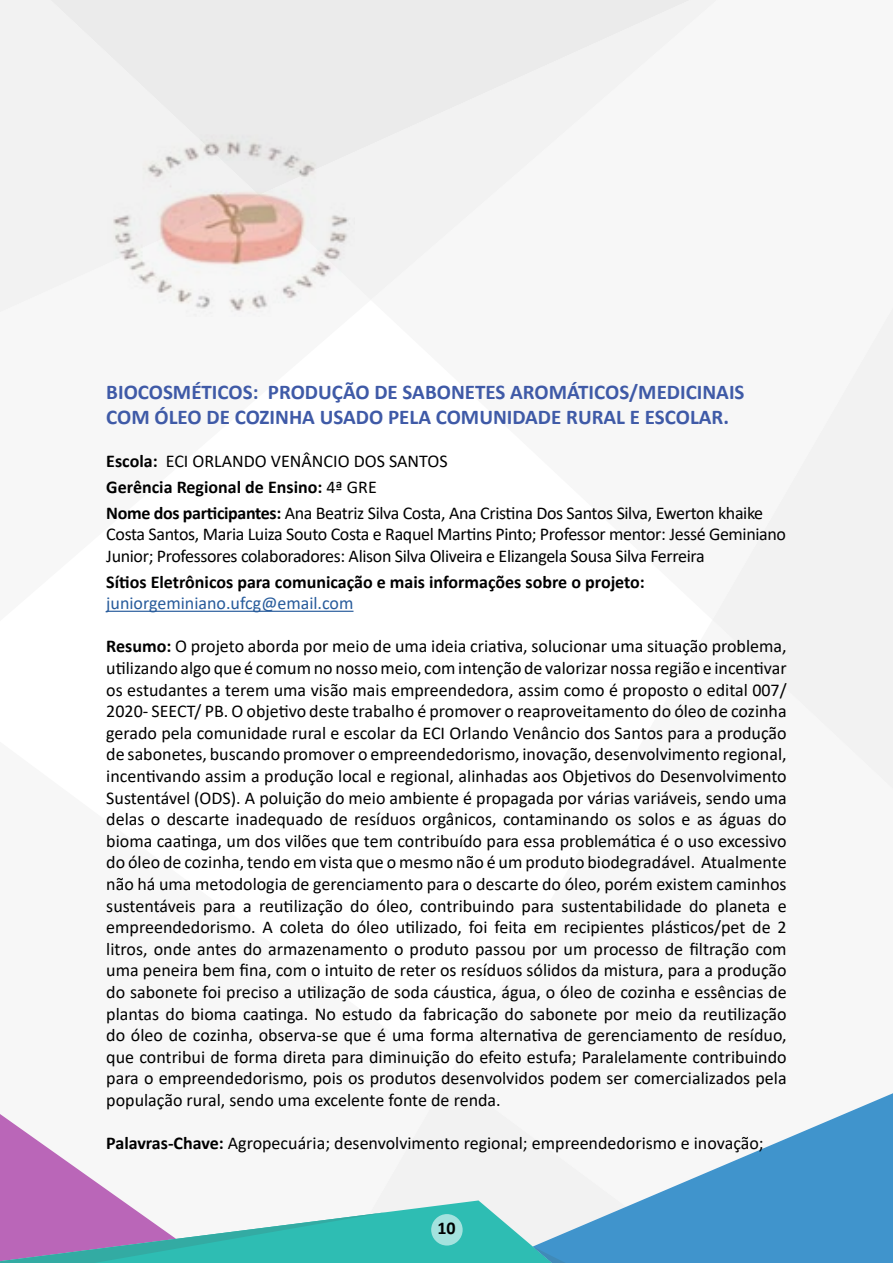
<style>
.page{position:relative;width:893px;height:1263px;background:#fff}
.page>*{position:absolute;margin:0;border:0;box-sizing:border-box;transform-origin:0 0}
.t1{font:700 21px/25.2px "Calibri";color:#3f5aa7}
.t2{font:18px/21.6px "Calibri";letter-spacing:-.02em;color:#000}
.t3{font:18px "Calibri";color:#000}
.t4{font:700 18px "Calibri";color:#000}
.t5{font:18px "Calibri";color:#275b9b}
.s1{font-weight:700}
</style>
<div class="page">
<div style="left:433px;top:1076px;width:55px;height:29px;background:#f2f2f2"></div>
<div style="left:354px;top:195px;width:137px;height:105px;background:#f2f2f2"></div>
<div style="left:713px;top:308px;width:180px;height:480px;background:#f6f6f6"></div>
<div style="left:0;top:195px;width:259px;height:122px;background:#f2f2f2"></div>
<div style="left:0;top:0;width:716px;height:195px;background:#f2f2f2"></div>
<svg style="left:637px;top:1093px;width:256px;height:170px;fill:#4094cc"></svg>
<svg style="left:0;top:1105px;width:637px;height:158px"></svg>
<div style="left:431px;top:1214px;width:32px;height:31px;background:#a4e2de;border-radius:50%"></div>
<hr style="left:106px;top:611px;width:247px;height:1px;background:#275b9b">
<img style="left:106px;top:134px;width:248px;height:182px">
<p class="t1" style="left:106px;top:379px;width:640px">BIOCOSMÉTICOS: PRODUÇÃO DE SABONETES AROMÁTICOS/MEDICINAIS<br>COM ÓLEO DE COZINHA USADO PELA COMUNIDADE RURAL E ESCOLAR.</p>
<p class="t2" style="left:106px;top:447px;width:658px;line-height:25.8px"><span class="s1">Escola:</span> ECI ORLANDO VENÂNCIO DOS SANTOS<br><span class="s1">Gerência Regional de Ensino:</span> 4ª GRE<br><span class="s1">Nome dos participantes:</span> Ana Beatriz Silva Costa, Ana Cristina Dos Santos Silva, Ewerton khaike</p>
<p class="t2" style="left:106px;top:523px;width:681px">Costa Santos, Maria Luiza Souto Costa e Raquel Martins Pinto; Professor mentor: Jessé Geminiano<br>Junior; Professores colaboradores: Alison Silva Oliveira e Elizangela Sousa Silva Ferreira</p>
<p class="t4" style="left:106px;top:569px;width:540px">Sítios Eletrônicos para comunicação e mais informações sobre o projeto:</p>
<p class="t5" style="left:106px;top:591px;width:249px">juniorgeminiano.ufcg@email.com</p>
<p class="t2" style="left:106px;top:635px;width:682px;text-align:justify"><span class="s1">Resumo:</span> O projeto aborda por meio de uma ideia criativa, solucionar uma situação problema, utilizando algo que é comum no nosso meio, com intenção de valorizar nossa região e incentivar os estudantes a terem uma visão mais empreendedora, assim como é proposto o edital 007/ 2020- SEECT/ PB. O objetivo deste trabalho é promover o reaproveitamento do óleo de cozinha gerado pela comunidade rural e escolar da ECI Orlando Venâncio dos Santos para a produção de sabonetes, buscando promover o empreendedorismo, inovação, desenvolvimento regional, incentivando assim a produção local e regional, alinhadas aos Objetivos do Desenvolvimento Sustentável (ODS). A poluição do meio ambiente é propagada por várias variáveis, sendo uma delas o descarte inadequado de resíduos orgânicos, contaminando os solos e as águas do bioma caatinga, um dos vilões que tem contribuído para essa problemática é o uso excessivo do óleo de cozinha, tendo em vista que o mesmo não é um produto biodegradável. Atualmente não há uma metodologia de gerenciamento para o descarte do óleo, porém existem caminhos sustentáveis para a reutilização do óleo, contribuindo para sustentabilidade do planeta e empreendedorismo. A coleta do óleo utilizado, foi feita em recipientes plásticos/pet de 2 litros, onde antes do armazenamento o produto passou por um processo de filtração com uma peneira bem fina, com o intuito de reter os resíduos sólidos da mistura, para a produção do sabonete foi preciso a utilização de soda cáustica, água, o óleo de cozinha e essências de plantas do bioma caatinga. No estudo da fabricação do sabonete por meio da reutilização do óleo de cozinha, observa-se que é uma forma alternativa de gerenciamento de resíduo, que contribui de forma direta para diminuição do efeito estufa; Paralelamente contribuindo para o empreendedorismo, pois os produtos desenvolvidos podem ser comercializados pela população rural, sendo uma excelente fonte de renda.</p>
<p class="t3" style="left:106px;top:1130px;width:659px"><span class="s1">Palavras-Chave:</span> Agropecuária; desenvolvimento regional; empreendedorismo e inovação;</p>
<p class="t4" style="left:437px;top:1216px;width:20px">10</p>
</div>
